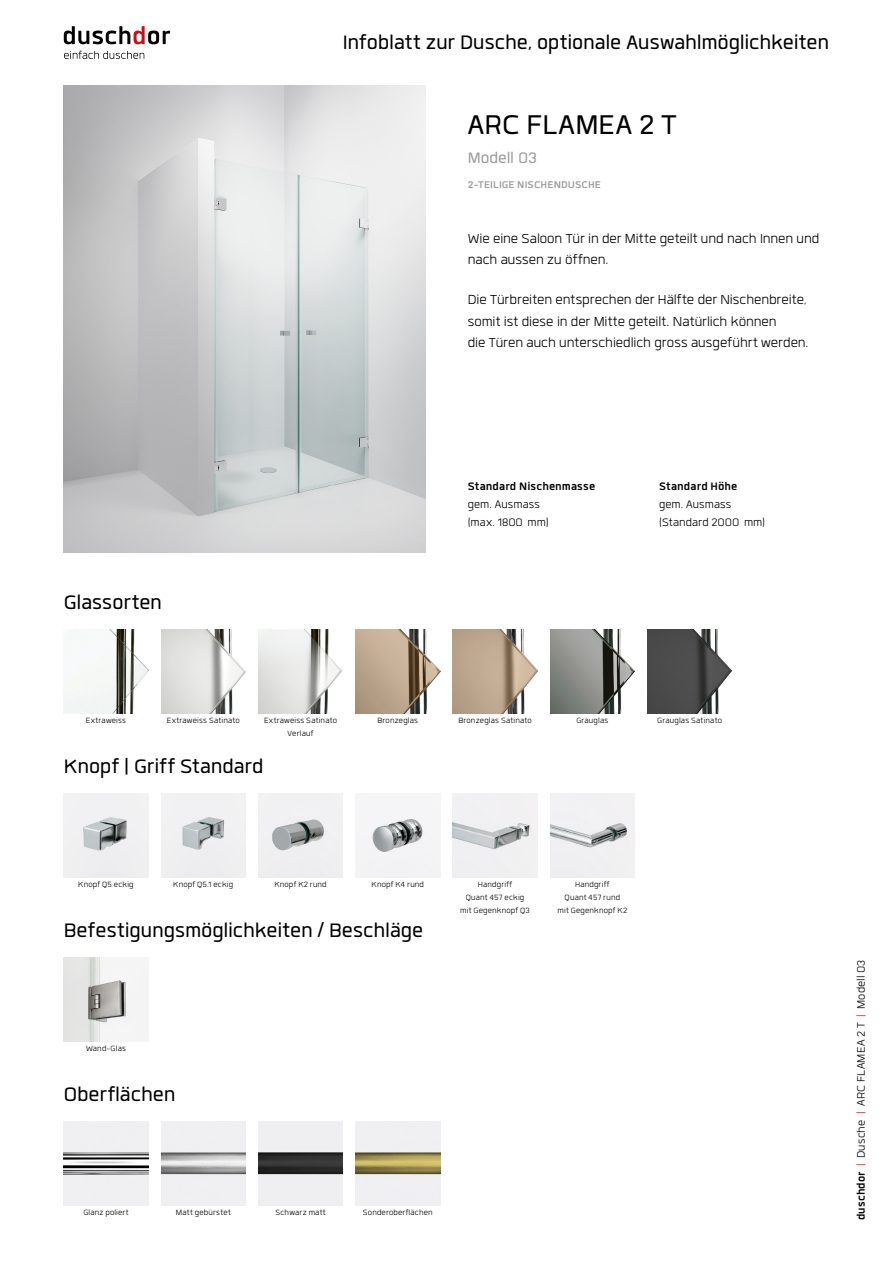
<style>
.page{position:relative;width:893px;height:1263px;background:#fff}
.page>*{position:absolute;margin:0;border:0;box-sizing:border-box;transform-origin:0 0}
.t1{font:37.5px "Quan";letter-spacing:.01em;color:#000}
.t2{font:27px "Quan";letter-spacing:-.005em;color:#000}
.t3{font:21px "Quan";letter-spacing:-.005em;color:#9d9d9c}
.t4{font:18px/21.6px "Quan";letter-spacing:-.005em;color:#000}
.t5{font:15px/18px "Quan";letter-spacing:.005em;color:#000}
.t6{font:700 15px "Quan";letter-spacing:.005em;color:#000}
.t7{font:700 13.5px "Quan";letter-spacing:.005em;color:#9d9d9c}
.t8{font:10.5px/12.6px "Quan";letter-spacing:.02em;color:#000;text-align:center}
.s1{font-weight:700}
.s2{color:#cd1719}
</style>
<div class="page">
<img style="left:64px;top:85px;width:361px;height:467px">
<img style="left:161px;top:629px;width:85px;height:85px">
<img style="left:64px;top:957px;width:84px;height:85px">
<img style="left:161px;top:1121px;width:85px;height:84px">
<img style="left:647px;top:629px;width:85px;height:85px">
<img style="left:453px;top:793px;width:84px;height:85px">
<img style="left:64px;top:629px;width:84px;height:85px">
<img style="left:64px;top:1121px;width:84px;height:84px">
<img style="left:550px;top:629px;width:85px;height:85px">
<img style="left:550px;top:793px;width:85px;height:85px">
<img style="left:356px;top:629px;width:84px;height:85px">
<img style="left:64px;top:793px;width:84px;height:85px">
<img style="left:356px;top:1121px;width:84px;height:84px">
<img style="left:258px;top:629px;width:85px;height:85px">
<img style="left:258px;top:1121px;width:85px;height:84px">
<img style="left:453px;top:629px;width:84px;height:85px">
<img style="left:161px;top:793px;width:85px;height:85px">
<svg style="left:64px;top:26px;width:106px;height:18px"></svg>
<svg style="left:64px;top:51px;width:80px;height:8px"></svg>
<img style="left:258px;top:793px;width:85px;height:85px">
<img style="left:356px;top:793px;width:84px;height:85px">
<h2 class="t2" style="left:343px;top:30px;width:488px">Infoblatt zur Dusche, optionale Auswahlmöglichkeiten</h2>
<h1 class="t1" style="left:468px;top:107px;width:210px">ARC FLAMEA 2 T</h1>
<h3 class="t3" style="left:468px;top:148px;width:71px">Modell 03</h3>
<p class="t7" style="left:468px;top:178px;width:135px">2-TEILIGE NISCHENDUSCHE</p>
<h3 class="t4" style="left:468px;top:227px;width:353px">Wie eine Saloon Tür in der Mitte geteilt und nach Innen und nach aussen zu öffnen.</h3>
<h3 class="t4" style="left:468px;top:289px;width:342px">Die Türbreiten entsprechen der Hälfte der Nischenbreite, somit ist diese in der Mitte geteilt. Natürlich können<br>die Türen auch unterschiedlich gross ausgeführt werden.</h3>
<h2 class="t2" style="left:64px;top:589px;width:100px">Glassorten</h2>
<h3 class="t6" style="left:468px;top:479px;width:129px">Standard Nischenmasse</h3>
<h3 class="t5" style="left:468px;top:495px;width:82px">gem. Ausmass (max. 1800 mm)</h3>
<h3 class="t6" style="left:659px;top:479px;width:80px">Standard Höhe</h3>
<h3 class="t5" style="left:659px;top:495px;width:108px">gem. Ausmass (Standard 2000 mm)</h3>
<p class="t8" style="left:86px;top:714px;width:42px">Extraweiss</p>
<p class="t8" style="left:167px;top:714px;width:75px">Extraweiss Satinato</p>
<p class="t8" style="left:264px;top:714px;width:75px">Extraweiss Satinato<br>Verlauf</p>
<p class="t8" style="left:377px;top:714px;width:42px">Bronzeglas</p>
<p class="t8" style="left:458px;top:714px;width:75px">Bronzeglas Satinato</p>
<p class="t8" style="left:576px;top:714px;width:33px">Grauglas</p>
<p class="t8" style="left:657px;top:714px;width:66px">Grauglas Satinato</p>
<h2 class="t2" style="left:64px;top:753px;width:201px">Knopf | Griff Standard</h2>
<p class="t8" style="left:274px;top:878px;width:54px">Knopf K2 rund</p>
<p class="t8" style="left:372px;top:878px;width:54px">Knopf K4 rund</p>
<h2 class="t2" style="left:64px;top:917px;width:361px">Befestigungsmöglichkeiten / Beschläge</h2>
<p class="t8" style="left:78px;top:878px;width:57px">Knopf Q5 eckig</p>
<p class="t8" style="left:173px;top:878px;width:61px">Knopf Q5.1 eckig</p>
<p class="t8" style="left:460px;top:878px;width:71px">Handgriff<br>Quant 457 eckig mit Gegenknopf Q3</p>
<p class="t8" style="left:558px;top:878px;width:71px">Handgriff<br>Quant 457 rund<br>mit Gegenknopf K2</p>
<p class="t8" style="left:86px;top:1042px;width:41px">Wand-Glas</p>
<h2 class="t2" style="left:64px;top:1081px;width:113px">Oberflächen</h2>
<p class="t8" style="left:83px;top:1206px;width:47px">Glanz poliert</p>
<p class="t8" style="left:176px;top:1206px;width:56px">Matt gebürstet</p>
<p class="t8" style="left:275px;top:1206px;width:52px">Schwarz matt</p>
<p class="t8" style="left:363px;top:1206px;width:71px">Sonderoberflächen</p>
<h3 class="t5" style="left:852px;top:1220px;width:262px;rotate:-90deg"><span class="s1">duschdor</span> <span class="s2">|</span> Dusche <span class="s2">|</span> ARC FLAMEA 2 T <span class="s2">|</span> Modell 03</h3>
</div>
